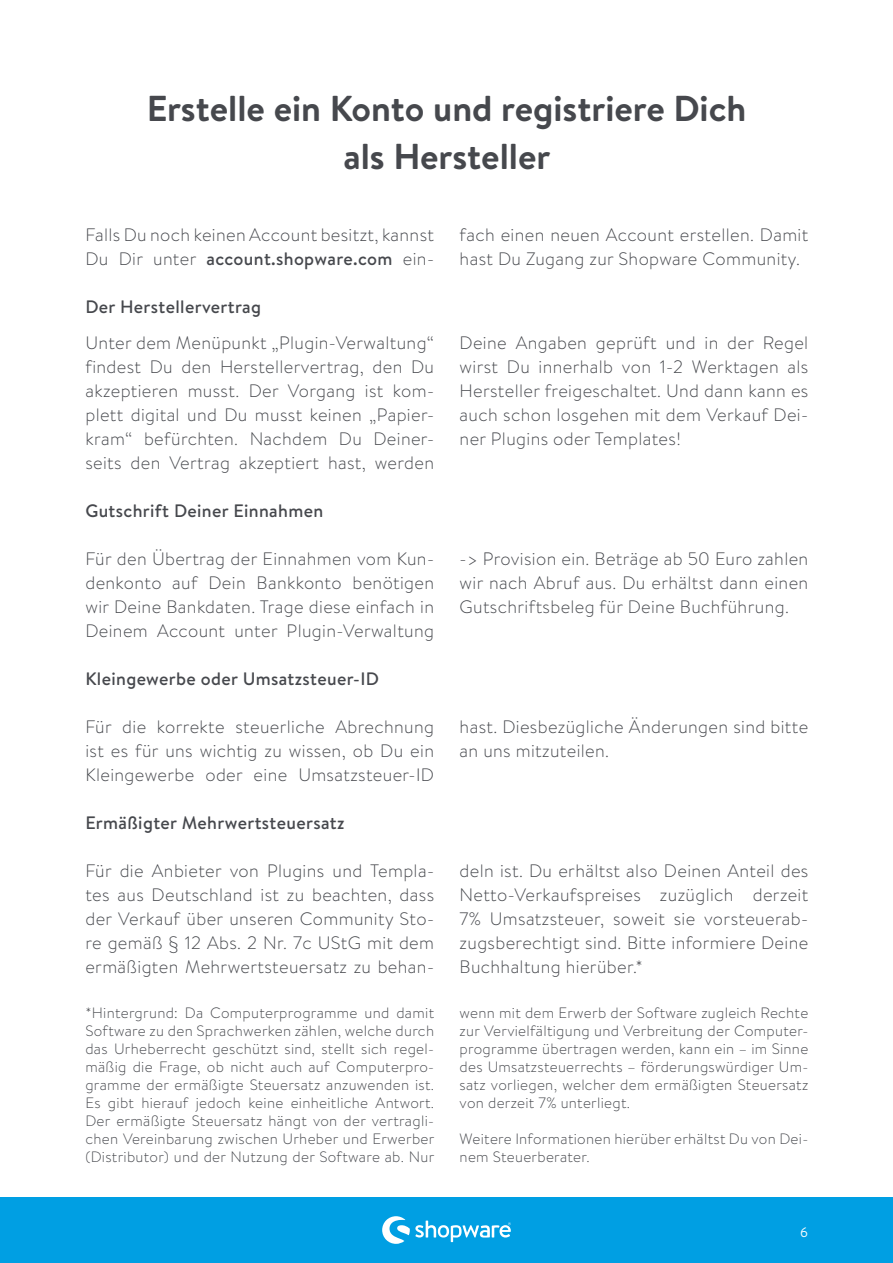
<style>
.page{position:relative;width:893px;height:1263px;background:#fff}
.page>*{position:absolute;margin:0;border:0;box-sizing:border-box;transform-origin:0 0}
.t1{font:700 36px/48px "Brandon Text";color:#46484d;text-align:center}
.t2{font:300 18px/24px "Brandon Text";letter-spacing:.02em;color:#46484d;text-align:justify}
.t3{font:500 18px "Brandon Text";letter-spacing:.02em;color:#46484d}
.t4{font:300 15px/18px "Brandon Text";letter-spacing:.02em;color:#46484d;text-align:justify}
.t5{font:13.5px "Brandon Text";color:#fff}
.s1{font-weight:500}
</style>
<div class="page">
<div style="left:0;top:1197px;width:893px;height:66px;background:#009fe3"></div>
<svg style="left:382px;top:1216px;width:129px;height:28px"></svg>
<h1 class="t1" style="left:147px;top:84px;width:601px">Erstelle ein Konto und registriere Dich als Hersteller</h1>
<p class="t2" style="left:85px;top:222px;width:350px">Falls Du noch keinen Account besitzt, kannst<br>Du Dir unter <span class="s1">account.shopware.com</span> ein-</p>
<p class="t2" style="left:460px;top:222px;width:350px">fach einen neuen Account erstellen. Damit hast Du Zugang zur Shopware Community.</p>
<p class="t3" style="left:85px;top:294px;width:177px">Der Herstellervertrag</p>
<p class="t2" style="left:85px;top:330px;width:350px">Unter dem Menüpunkt „Plugin-Verwaltung“ findest Du den Herstellervertrag, den Du akzeptieren musst. Der Vorgang ist kom&shy;plett digital und Du musst keinen „Papier&shy;kram“ befürchten. Nachdem Du Deiner&shy;seits den Vertrag akzeptiert hast, werden</p>
<p class="t2" style="left:460px;top:330px;width:350px">Deine Angaben geprüft und in der Regel wirst Du innerhalb von 1-2 Werktagen als Hersteller freigeschaltet. Und dann kann es auch schon losgehen mit dem Verkauf Dei&shy;ner Plugins oder Templates!</p>
<p class="t3" style="left:85px;top:498px;width:239px">Gutschrift Deiner Einnahmen</p>
<p class="t2" style="left:85px;top:546px;width:350px">Für den Übertrag der Einnahmen vom Kun&shy;denkonto auf Dein Bankkonto benötigen wir Deine Bankdaten. Trage diese einfach in Deinem Account unter Plugin-Verwaltung</p>
<p class="t2" style="left:460px;top:546px;width:350px">-&gt; Provision ein. Beträge ab 50 Euro zahlen wir nach Abruf aus. Du erhältst dann einen Gutschriftsbeleg für Deine Buchführung.</p>
<p class="t3" style="left:85px;top:666px;width:295px">Kleingewerbe oder Umsatzsteuer-ID</p>
<p class="t2" style="left:85px;top:714px;width:350px">Für die korrekte steuerliche Abrechnung ist es für uns wichtig zu wissen, ob Du ein Kleingewerbe oder eine Umsatzsteuer-ID</p>
<p class="t2" style="left:460px;top:714px;width:350px">hast. Diesbezügliche Änderungen sind bitte an uns mitzuteilen.</p>
<p class="t3" style="left:85px;top:810px;width:261px">Ermäßigter Mehrwertsteuersatz</p>
<p class="t2" style="left:85px;top:858px;width:350px">Für die Anbieter von Plugins und Templa&shy;tes aus Deutschland ist zu beachten, dass der Verkauf über unseren Community Sto&shy;re gemäß § 12 Abs. 2 Nr. 7c UStG mit dem ermäßigten Mehrwertsteuersatz zu behan-</p>
<p class="t2" style="left:460px;top:858px;width:350px">deln ist. Du erhältst also Deinen Anteil des Netto-Verkaufspreises zuzüglich derzeit 7% Umsatzsteuer, soweit sie vorsteuerab&shy;zugsberechtigt sind. Bitte informiere Deine Buchhaltung hierüber.*</p>
<p class="t4" style="left:85px;top:1003px;width:351px">*Hintergrund: Da Computerprogramme und damit Software zu den Sprachwerken zählen, welche durch das Urheberrecht geschützt sind, stellt sich regel&shy;mäßig die Frage, ob nicht auch auf Computerpro&shy;gramme der ermäßigte Steuersatz anzuwenden ist.<br>Es gibt hierauf jedoch keine einheitliche Antwort.<br>Der ermäßigte Steuersatz hängt von der vertragli&shy;chen Vereinbarung zwischen Urheber und Erwerber (Distributor) und der Nutzung der Software ab. Nur</p>
<p class="t4" style="left:460px;top:1003px;width:350px">wenn mit dem Erwerb der Software zugleich Rechte zur Vervielfältigung und Verbreitung der Computer&shy;programme übertragen werden, kann ein – im Sinne des Umsatzsteuerrechts – förderungswürdiger Um&shy;satz vorliegen, welcher dem ermäßigten Steuersatz von derzeit 7% unterliegt.</p>
<p class="t4" style="left:460px;top:1129px;width:350px">Weitere Informationen hierüber erhältst Du von Dei&shy;nem Steuerberater.</p>
<p class="t5" style="left:800px;top:1223px;width:9px">6</p>
</div>
